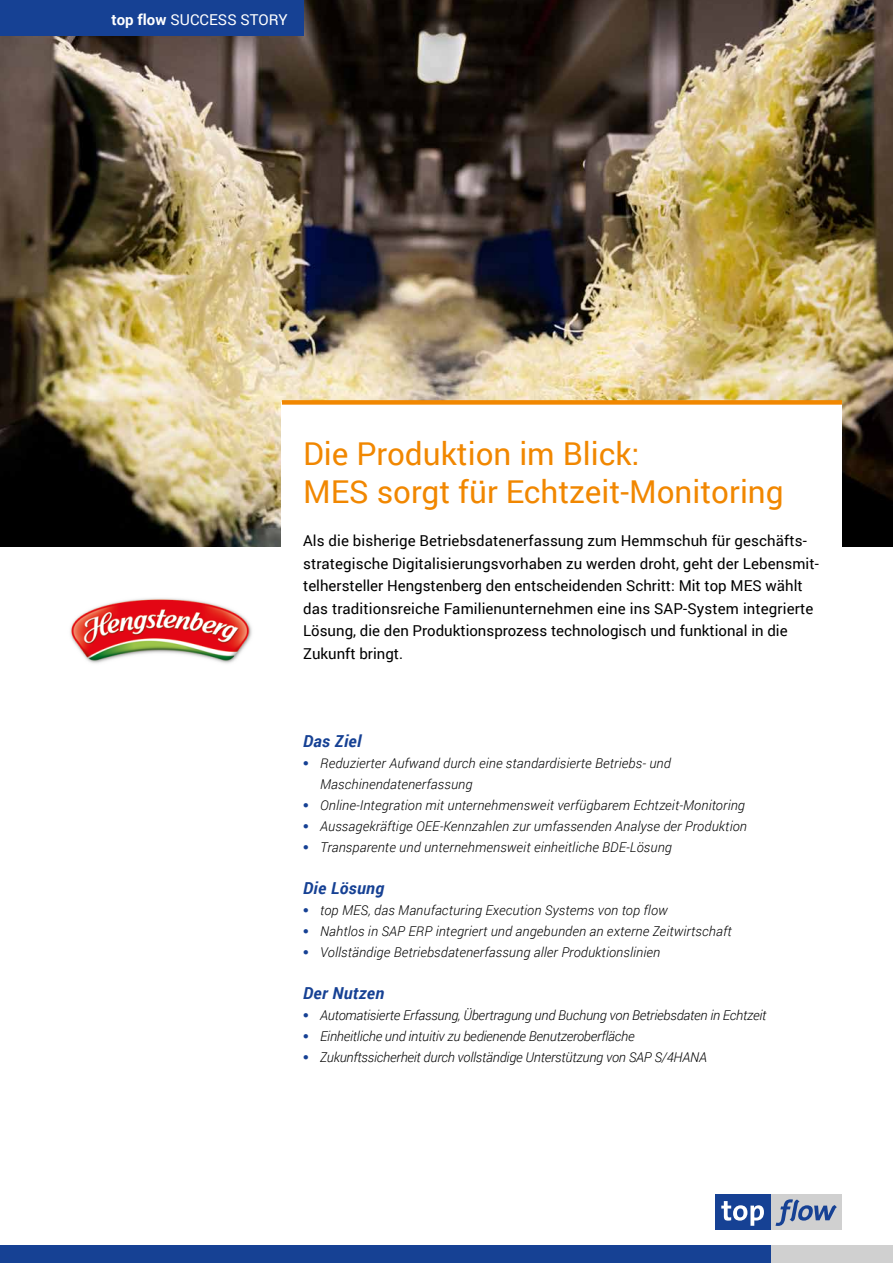
<style>
.page{position:relative;width:893px;height:1263px;background:#fff}
.page>*{position:absolute;margin:0;border:0;box-sizing:border-box;transform-origin:0 0}
.t1{font:31.5px/37.8px "Roboto";color:#f18700}
.t2{font:italic 700 16.5px "Roboto";letter-spacing:.02em;color:#164194}
.t3{font:15px/22.5px "Roboto";letter-spacing:.005em;color:#000}
.t4{font:15px "Roboto";letter-spacing:.005em;color:#fff}
.t5{font:italic 300 13.5px/21px "Roboto";letter-spacing:.01em;color:#000}
.t6{font:italic 300 13.5px "Roboto";letter-spacing:-.015em;color:#000}
.s1{font-weight:700}
.s2{color:#164194}
</style>
<div class="page">
<img style="left:0;top:0;width:893px;height:546px">
<div style="left:716px;top:1194px;width:56px;height:36px;background:#164194"></div>
<div style="left:772px;top:1194px;width:70px;height:36px;background:#d0d0d0"></div>
<svg style="left:721px;top:1201px;width:43px;height:25px"></svg>
<svg style="left:775px;top:1199px;width:62px;height:27px"></svg>
<div style="left:0;top:1246px;width:771px;height:17px;background:#164194"></div>
<div style="left:771px;top:1246px;width:122px;height:17px;background:#d0d0d0"></div>
<img style="left:70px;top:598px;width:182px;height:66px">
<div style="left:0;top:0;width:303px;height:35px;background:#164194"></div>
<div style="left:282px;top:402px;width:560px;height:196px;background:#fff"></div>
<div style="left:282px;top:400px;width:560px;height:5px;background:#f18700"></div>
<p class="t4" style="left:111px;top:9px;width:178px"><span class="s1">top flow</span> SUCCESS STORY</p>
<h1 class="t1" style="left:303px;top:434px;width:482px">Die Produktion im Blick:<br>MES sorgt für Echtzeit-Monitoring</h1>
<p class="t3" style="left:303px;top:529px;width:517px">Als die bisherige Betriebsdatenerfassung zum Hemmschuh für geschäfts&shy;strategische Digitalisierungsvorhaben zu werden droht, geht der Lebensmit&shy;telhersteller Hengstenberg den entscheidenden Schritt: Mit top MES wählt das traditionsreiche Familienunternehmen eine ins SAP-System integrierte Lösung, die den Produktionsprozess technologisch und funktional in die Zukunft bringt.</p>
<p class="t2" style="left:303px;top:729px;width:60px">Das Ziel</p>
<p class="t5" style="left:320px;top:752px;width:352px;text-indent:-17px"><span class="s2">●</span> Reduzierter Aufwand durch eine standardisierte Betriebs- und<br>Maschinendatenerfassung</p>
<p class="t5" style="left:303px;top:794px;width:443px"><span class="s2">●</span> Online-Integration mit unternehmensweit verfügbarem Echtzeit-Monitoring</p>
<p class="t5" style="left:303px;top:815px;width:445px"><span class="s2">●</span> Aussagekräftige OEE-Kennzahlen zur umfassenden Analyse der Produktion</p>
<p class="t5" style="left:303px;top:836px;width:370px"><span class="s2">●</span> Transparente und unternehmensweit einheitliche BDE-Lösung</p>
<p class="t2" style="left:303px;top:876px;width:82px">Die Lösung</p>
<p class="t5" style="left:303px;top:899px;width:366px"><span class="s2">●</span> top MES, das Manufacturing Execution Systems von top flow</p>
<p class="t5" style="left:303px;top:920px;width:430px"><span class="s2">●</span> Nahtlos in SAP ERP integriert und angebunden an externe Zeitwirtschaft</p>
<p class="t5" style="left:303px;top:941px;width:359px"><span class="s2">●</span> Vollständige Betriebsdatenerfassung aller Produktionslinien</p>
<p class="t2" style="left:303px;top:981px;width:83px">Der Nutzen</p>
<p class="t6" style="left:303px;top:1006px;width:465px"><span class="s2">●</span> Automatisierte Erfassung, Übertragung und Buchung von Betriebsdaten in Echtzeit</p>
<p class="t6" style="left:303px;top:1027px;width:333px"><span class="s2">●</span> Einheitliche und intuitiv zu bedienende Benutzeroberfläche</p>
<p class="t6" style="left:303px;top:1048px;width:405px"><span class="s2">●</span> Zukunftssicherheit durch vollständige Unterstützung von SAP S/4HANA</p>
</div>
